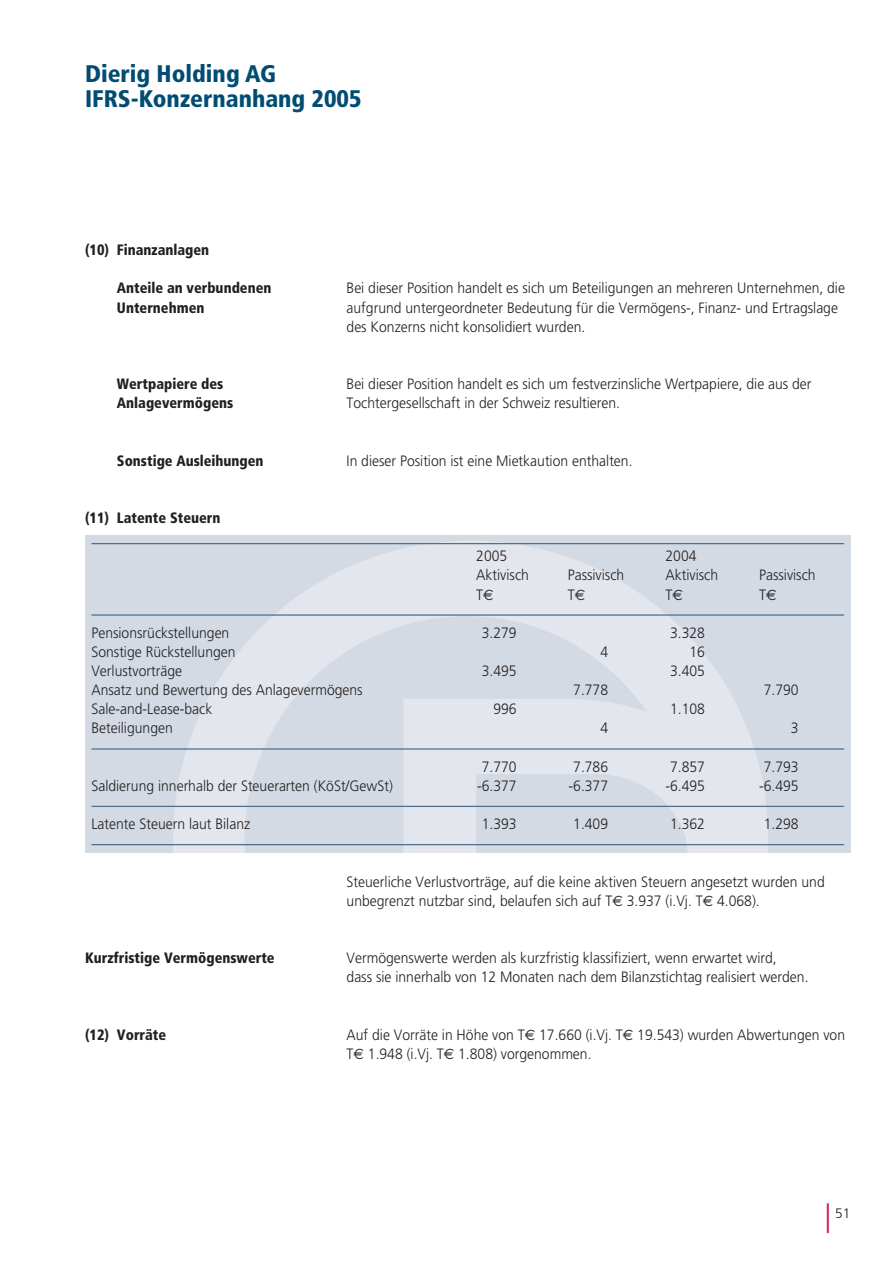
<style>
.page{position:relative;width:893px;height:1263px;background:#fff}
.page>*{position:absolute;margin:0;border:0;box-sizing:border-box;transform-origin:0 0}
.t1{font:900 condensed 24px/25.5px "Frutiger";color:#004c72}
.t2{font:300 15px/19.2px "Frutiger";color:#231f20;scale:.93 1}
.t3{font:900 condensed 15px/19.2px "Frutiger";color:#231f20;scale:.96 1}
.t4{font:300 13.65px "Frutiger";color:#231f20}
.s1{font-family:"Euro Sans";font-weight:400}
</style>
<div class="page">
<hr style="left:827px;top:1203px;width:2px;height:30px;background:#cf345d">
<div style="left:85px;top:535px;width:765px;height:318px;background:#d4dae3"></div>
<svg style="left:172px;top:541px;width:597px;height:312px"></svg>
<hr style="left:91px;top:543px;width:753px;height:1px;background:#4d7192">
<hr style="left:91px;top:614px;width:753px;height:2px;background:#4d7192">
<hr style="left:91px;top:748px;width:753px;height:2px;background:#4d7192">
<hr style="left:91px;top:806px;width:753px;height:1px;background:#4d7192">
<hr style="left:91px;top:844px;width:753px;height:1px;background:#4d7192">
<h1 class="t1" style="left:85px;top:63px;width:278px">Dierig Holding AG<br>IFRS-Konzernanhang 2005</h1>
<p class="t3" style="left:85px;top:242px;width:131px">(10) Finanzanlagen</p>
<p class="t3" style="left:117px;top:280px;width:162px">Anteile an verbundenen<br>Unternehmen</p>
<p class="t2" style="left:347px;top:280px;width:537px">Bei dieser Position handelt es sich um Beteiligungen an mehreren Unternehmen, die aufgrund untergeordneter Bedeutung für die Vermögens-, Finanz- und Ertragslage des Konzerns nicht konsolidiert wurden.</p>
<p class="t3" style="left:117px;top:375px;width:123px">Wertpapiere des<br>Anlagevermögens</p>
<p class="t2" style="left:347px;top:375px;width:501px">Bei dieser Position handelt es sich um festverzinsliche Wertpapiere, die aus der<br>Tochtergesellschaft in der Schweiz resultieren.</p>
<p class="t3" style="left:117px;top:452px;width:154px">Sonstige Ausleihungen</p>
<p class="t2" style="left:347px;top:452px;width:309px">In dieser Position ist eine Mietkaution enthalten.</p>
<p class="t3" style="left:85px;top:509px;width:143px">(11) Latente Steuern</p>
<p class="t2" style="left:476px;top:548px;width:35px">2005</p>
<p class="t2" style="left:665px;top:548px;width:35px">2004</p>
<p class="t2" style="left:476px;top:567px;width:58px">Aktivisch</p>
<p class="t2" style="left:568px;top:567px;width:62px">Passivisch</p>
<p class="t2" style="left:665px;top:567px;width:58px">Aktivisch</p>
<p class="t2" style="left:759px;top:567px;width:62px">Passivisch</p>
<p class="t2" style="left:476px;top:586px;width:20px">T<span class="s1">€</span></p>
<p class="t2" style="left:568px;top:586px;width:20px">T<span class="s1">€</span></p>
<p class="t2" style="left:665px;top:586px;width:20px">T<span class="s1">€</span></p>
<p class="t2" style="left:759px;top:586px;width:20px">T<span class="s1">€</span></p>
<p class="t2" style="left:91px;top:624px;width:150px">Pensionsrückstellungen</p>
<p class="t2" style="left:482px;top:624px;width:39px">3.279</p>
<p class="t2" style="left:670px;top:624px;width:39px">3.328</p>
<p class="t2" style="left:91px;top:643px;width:157px">Sonstige Rückstellungen</p>
<p class="t2" style="left:600px;top:643px;width:10px">4</p>
<p class="t2" style="left:689px;top:643px;width:18px">16</p>
<p class="t2" style="left:91px;top:662px;width:99px">Verlustvorträge</p>
<p class="t2" style="left:482px;top:662px;width:39px">3.495</p>
<p class="t2" style="left:670px;top:662px;width:39px">3.405</p>
<p class="t2" style="left:91px;top:682px;width:293px">Ansatz und Bewertung des Anlagevermögens</p>
<p class="t2" style="left:573px;top:682px;width:39px">7.778</p>
<p class="t2" style="left:764px;top:682px;width:39px">7.790</p>
<p class="t2" style="left:91px;top:701px;width:131px">Sale-and-Lease-back</p>
<p class="t2" style="left:493px;top:701px;width:27px">996</p>
<p class="t2" style="left:670px;top:701px;width:39px">1.108</p>
<p class="t2" style="left:91px;top:720px;width:89px">Beteiligungen</p>
<p class="t2" style="left:600px;top:720px;width:10px">4</p>
<p class="t2" style="left:791px;top:720px;width:10px">3</p>
<p class="t2" style="left:482px;top:758px;width:39px">7.770</p>
<p class="t2" style="left:573px;top:758px;width:39px">7.786</p>
<p class="t2" style="left:670px;top:758px;width:39px">7.857</p>
<p class="t2" style="left:764px;top:758px;width:39px">7.793</p>
<p class="t2" style="left:91px;top:777px;width:326px">Saldierung innerhalb der Steuerarten (KöSt/GewSt)</p>
<p class="t2" style="left:477px;top:777px;width:44px">-6.377</p>
<p class="t2" style="left:569px;top:777px;width:44px">-6.377</p>
<p class="t2" style="left:665px;top:777px;width:44px">-6.495</p>
<p class="t2" style="left:759px;top:777px;width:44px">-6.495</p>
<p class="t2" style="left:91px;top:815px;width:172px">Latente Steuern laut Bilanz</p>
<p class="t2" style="left:482px;top:815px;width:39px">1.393</p>
<p class="t2" style="left:573px;top:815px;width:39px">1.409</p>
<p class="t2" style="left:670px;top:815px;width:39px">1.362</p>
<p class="t2" style="left:764px;top:815px;width:39px">1.298</p>
<p class="t2" style="left:347px;top:873px;width:516px">Steuerliche Verlustvorträge, auf die keine aktiven Steuern angesetzt wurden und unbegrenzt nutzbar sind, belaufen sich auf T<span class="s1">€</span> 3.937 (i.Vj. T<span class="s1">€</span> 4.068).</p>
<p class="t3" style="left:85px;top:949px;width:199px">Kurzfristige Vermögenswerte</p>
<p class="t2" style="left:347px;top:949px;width:498px">Vermögenswerte werden als kurzfristig klassifiziert, wenn erwartet wird,<br>dass sie innerhalb von 12 Monaten nach dem Bilanzstichtag realisiert werden.</p>
<p class="t3" style="left:85px;top:1026px;width:86px">(12) Vorräte</p>
<p class="t2" style="left:347px;top:1026px;width:537px">Auf die Vorräte in Höhe von T<span class="s1">€</span> 17.660 (i.Vj. T<span class="s1">€</span> 19.543) wurden Abwertungen von<br>T<span class="s1">€</span> 1.948 (i.Vj. T<span class="s1">€</span> 1.808) vorgenommen.</p>
<p class="t4" style="left:835px;top:1208px;width:17px">51</p>
</div>
